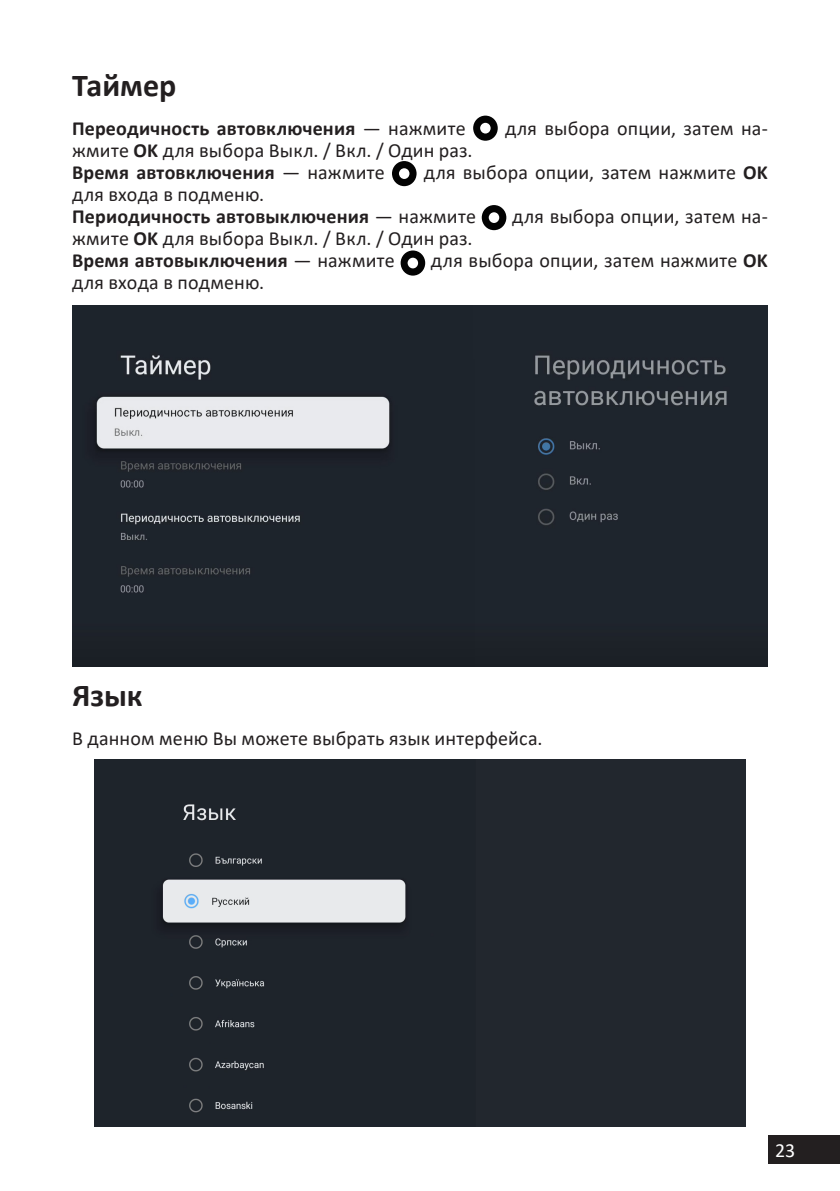
<style>
.page{position:relative;width:840px;height:1191px;background:#fff}
.page>*{position:absolute;margin:0;border:0;box-sizing:border-box;transform-origin:0 0}
.Заголовок_16{font:700 32px "Calibri";color:#231f20}
.t1{font:20px "Calibri";letter-spacing:.01em;color:#231f20}
.t2{font:700 20px "Calibri";letter-spacing:.01em;color:#231f20}
.t3{font:20px "Calibri";color:#fff}
.s1{font-weight:400}
.s2{font-weight:700}
</style>
<div class="page">
<div style="left:767px;top:1135px;width:72px;height:28px;background:#231f20"></div>
<div style="left:473px;top:116px;width:24px;height:25px;background:#030303;border-radius:50%"></div>
<div style="left:480px;top:123px;width:10px;height:10px;background:#fff;border-radius:50%"></div>
<div style="left:392px;top:161px;width:24px;height:25px;background:#030303;border-radius:50%"></div>
<div style="left:399px;top:168px;width:10px;height:11px;background:#fff;border-radius:50%"></div>
<div style="left:481px;top:205px;width:25px;height:25px;background:#030303;border-radius:50%"></div>
<div style="left:488px;top:212px;width:11px;height:11px;background:#fff;border-radius:50%"></div>
<svg style="left:400px;top:250px;width:25px;height:26px"></svg>
<div style="left:407px;top:258px;width:11px;height:10px;background:#fff;border-radius:50%"></div>
<img style="left:72px;top:305px;width:695px;height:361px">
<div style="left:94px;top:760px;width:651px;height:366px;background:#1e242b"></div>
<p class="Заголовок_16" style="left:72px;top:63px;width:106px">Таймер</p>
<p class="t2" style="left:72px;top:114px;width:395px">Переодичность автовключения <span class="s1">— нажмите</span></p>
<p class="t1" style="left:505px;top:114px;width:264px">для выбора опции, затем на-</p>
<p class="t1" style="left:72px;top:136px;width:402px">жмите <span class="s2">OK</span> для выбора Выкл. / Вкл. / Один раз.</p>
<p class="t2" style="left:72px;top:158px;width:314px">Время автовключения <span class="s1">— нажмите</span></p>
<p class="t1" style="left:423px;top:158px;width:345px">для выбора опции, затем нажмите <span class="s2">OK</span></p>
<p class="t1" style="left:72px;top:180px;width:193px">для входа в подменю.</p>
<p class="t2" style="left:72px;top:202px;width:405px">Периодичность автовыключения <span class="s1">— нажмите</span></p>
<p class="t1" style="left:511px;top:202px;width:257px">для выбора опции, затем на-</p>
<p class="t1" style="left:72px;top:224px;width:402px">жмите <span class="s2">OK</span> для выбора Выкл. / Вкл. / Один раз.</p>
<p class="t2" style="left:72px;top:246px;width:324px">Время автовыключения <span class="s1">— нажмите</span></p>
<p class="t1" style="left:430px;top:246px;width:338px">для выбора опции, затем нажмите <span class="s2">OK</span></p>
<p class="t1" style="left:72px;top:268px;width:193px">для входа в подменю.</p>
<p class="Заголовок_16" style="left:72px;top:672px;width:72px">Язык</p>
<p class="t1" style="left:72px;top:724px;width:472px">В данном меню Вы можете выбрать язык интерфейса.</p>
<p class="t3" style="left:774px;top:1136px;width:22px">23</p>
</div>
